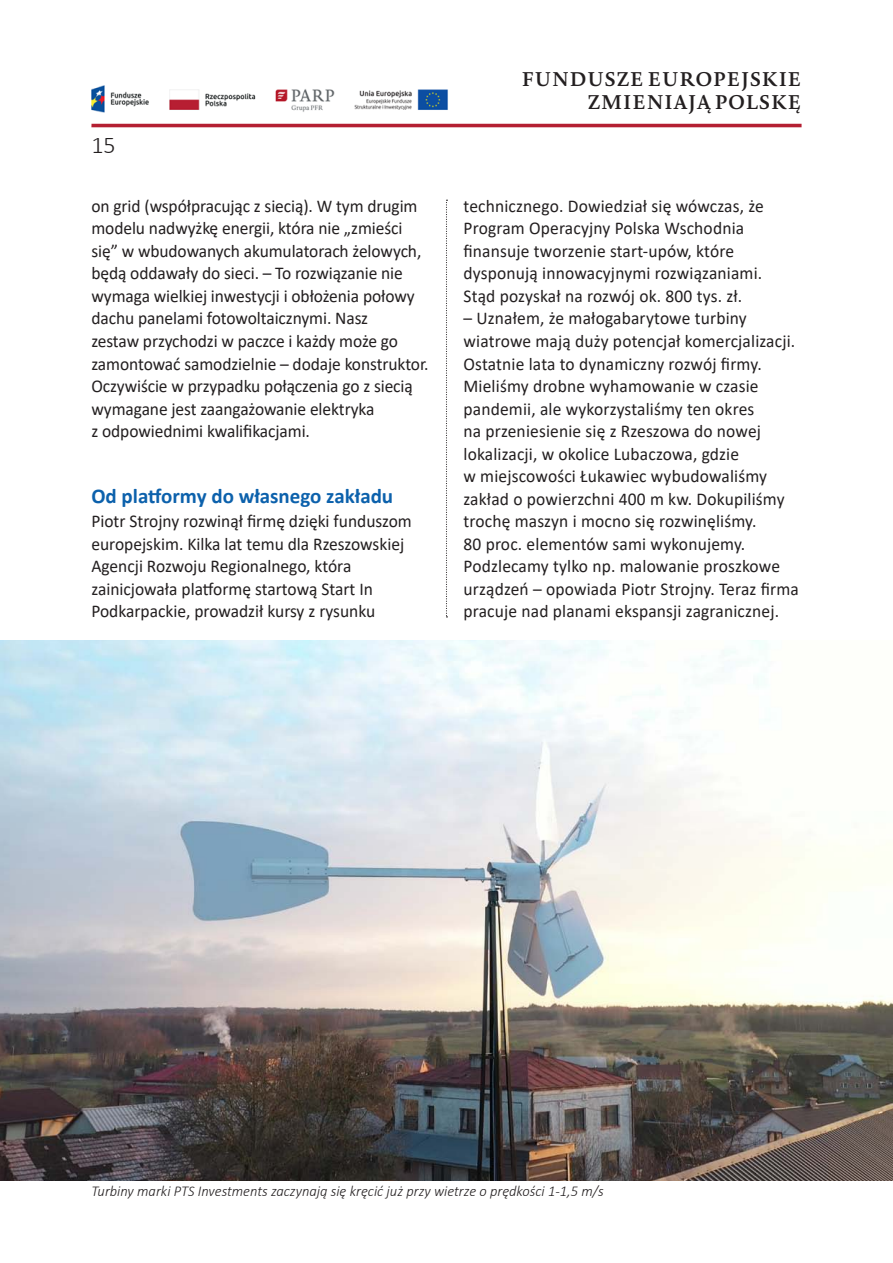
<style>
.page{position:relative;width:893px;height:1263px;background:#fff}
.page>*{position:absolute;margin:0;border:0;box-sizing:border-box;transform-origin:0 0}
.t1{font:300 24px "Calibri";color:#231f20}
.BODY_ARTYKUL{font:700 21px "Calibri";color:#0c61ac}
.t2{font:600 19.5px/23.4px "Novel Pro";letter-spacing:.01em;color:#231f20;text-align:right}
.BODY_ARTYKUL-2{font:18px/22.5px "Calibri";color:#231f20}
.podpis_foto{font:italic 300 15px "Calibri";color:#231f20}
</style>
<div class="page">
<hr style="left:91px;top:124px;width:710px;height:3px;background:#b41f32">
<img style="left:91px;top:85px;width:357px;height:28px">
<svg style="left:446px;top:200px;width:1px;height:417px"></svg>
<img style="left:0;top:640px;width:893px;height:541px">
<h1 class="t1" style="left:91px;top:130px;width:26px">15</h1>
<p class="BODY_ARTYKUL-2" style="left:91px;top:194px;width:339px">on grid (współpracując z siecią). W tym drugim modelu nadwyżkę energii, która nie „zmieści się” w wbudowanych akumulatorach żelowych, będą oddawały do sieci. – To rozwiązanie nie wymaga wielkiej inwestycji i obłożenia połowy dachu panelami fotowoltaicznymi. Nasz<br>zestaw przychodzi w paczce i każdy może go zamontować samodzielnie – dodaje konstruktor.<br>Oczywiście w przypadku połączenia go z siecią wymagane jest zaangażowanie elektryka<br>z odpowiednimi kwalifikacjami.</p>
<p class="BODY_ARTYKUL" style="left:91px;top:481px;width:303px">Od platformy do własnego zakładu</p>
<p class="BODY_ARTYKUL-2" style="left:91px;top:510px;width:322px">Piotr Strojny rozwinął firmę dzięki funduszom europejskim. Kilka lat temu dla Rzeszowskiej Agencji Rozwoju Regionalnego, która zainicjowała platformę startową Start In Podkarpackie, prowadził kursy z rysunku</p>
<p class="t2" style="left:521px;top:66px;width:282px">FUNDUSZE EUROPEJSKIE<br>ZMIENIAJĄ POLSKĘ</p>
<p class="BODY_ARTYKUL-2" style="left:463px;top:194px;width:302px">technicznego. Dowiedział się wówczas, że Program Operacyjny Polska Wschodnia finansuje tworzenie start-upów, które dysponują innowacyjnymi rozwiązaniami.<br>Stąd pozyskał na rozwój ok. 800 tys. zł.</p>
<p class="BODY_ARTYKUL-2" style="left:463px;top:307px;width:337px">– Uznałem, że małogabarytowe turbiny wiatrowe mają duży potencjał komercjalizacji.<br>Ostatnie lata to dynamiczny rozwój firmy.<br>Mieliśmy drobne wyhamowanie w czasie pandemii, ale wykorzystaliśmy ten okres<br>na przeniesienie się z Rzeszowa do nowej lokalizacji, w okolice Lubaczowa, gdzie<br>w miejscowości Łukawiec wybudowaliśmy zakład o powierzchni 400 m kw. Dokupiliśmy trochę maszyn i mocno się rozwinęliśmy.<br>80 proc. elementów sami wykonujemy.<br>Podzlecamy tylko np. malowanie proszkowe urządzeń – opowiada Piotr Strojny. Teraz firma pracuje nad planami ekspansji zagranicznej.</p>
<p class="podpis_foto" style="left:91px;top:1181px;width:514px">Turbiny marki PTS Investments zaczynają się kręcić już przy wietrze o prędkości 1-1,5 m/s</p>
</div>
